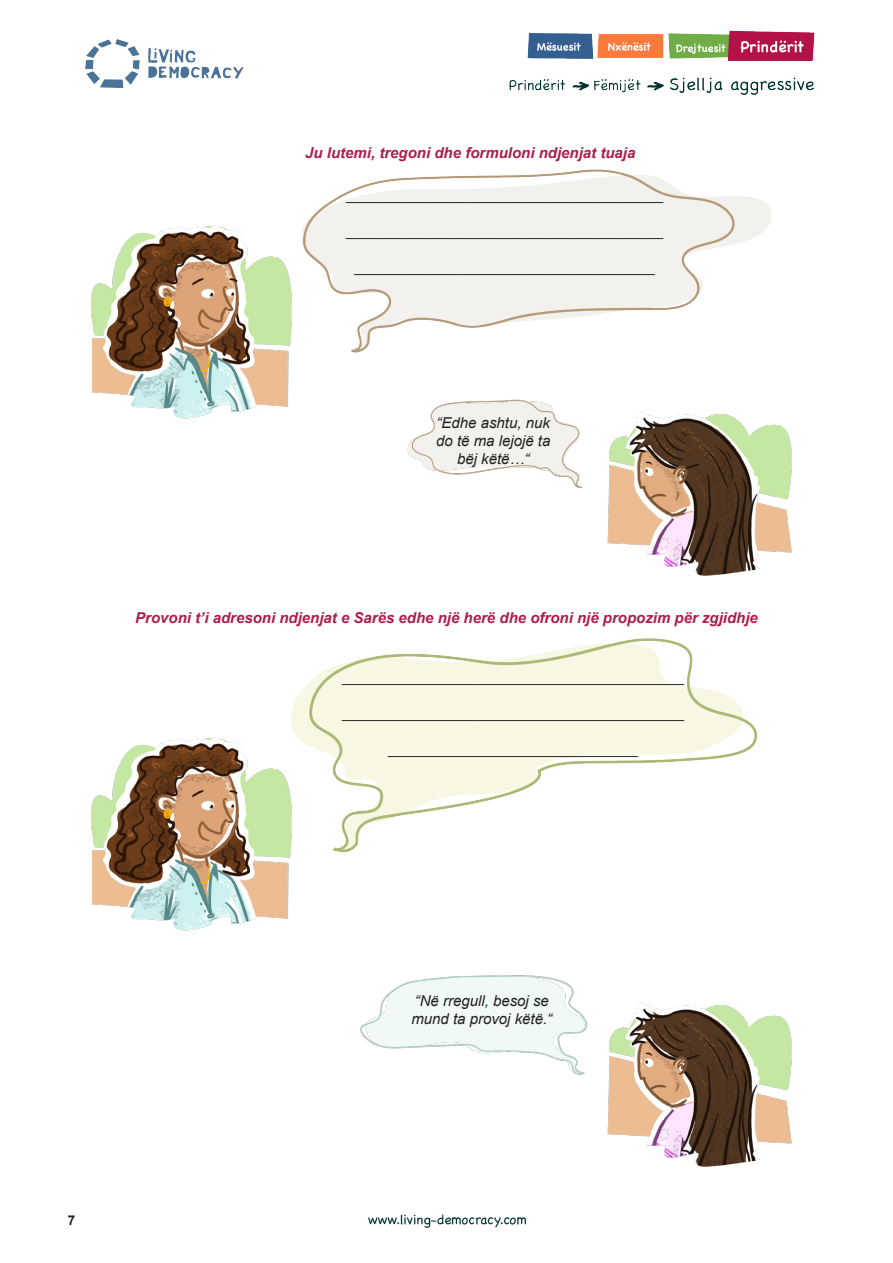
<style>
.page{position:relative;width:893px;height:1263px;background:#fff}
.page>*{position:absolute;margin:0;border:0;box-sizing:border-box;transform-origin:0 0}
.t1{font:15px "Arial";color:#231f20}
.t2{font:italic 700 15px "Arial";color:#ae1d4b}
.t3{font:italic 15px/18px "Arial";color:#231f20;text-align:center}
.t4{font:700 13.5px "Arial";color:#231f20}
</style>
<div class="page">
<img style="left:85px;top:30px;width:730px;height:1198px">
<img style="left:398px;top:384px;width:193px;height:115px">
<img style="left:349px;top:974px;width:242px;height:108px">
<img style="left:85px;top:222px;width:210px;height:201px">
<img style="left:85px;top:733px;width:210px;height:202px">
<img style="left:591px;top:384px;width:210px;height:202px">
<img style="left:591px;top:975px;width:210px;height:202px">
<img style="left:302px;top:159px;width:480px;height:201px">
<img style="left:285px;top:634px;width:482px;height:225px">
<p class="t2" style="left:305px;top:142px;width:332px">Ju lutemi, tregoni dhe formuloni ndjenjat tuaja</p>
<p class="t1" style="left:346px;top:185px;width:318px">______________________________________</p>
<p class="t1" style="left:346px;top:221px;width:318px">______________________________________</p>
<p class="t1" style="left:355px;top:257px;width:302px">____________________________________</p>
<p class="t3" style="left:436px;top:414px;width:116px">“Edhe ashtu, nuk do të ma lejojë ta bëj këtë…“</p>
<p class="t2" style="left:135px;top:608px;width:624px">Provoni t’i adresoni ndjenjat e Sarës edhe një herë dhe ofroni një propozim për zgjidhje</p>
<p class="t1" style="left:342px;top:666px;width:343px">_________________________________________</p>
<p class="t1" style="left:342px;top:702px;width:343px">_________________________________________</p>
<p class="t1" style="left:388px;top:738px;width:252px">______________________________</p>
<p class="t4" style="left:68px;top:1211px;width:9px">7</p>
<p class="t3" style="left:411px;top:992px;width:142px;text-align:left">“Në rregull, besoj se mund ta provoj këtë.“</p>
</div>
